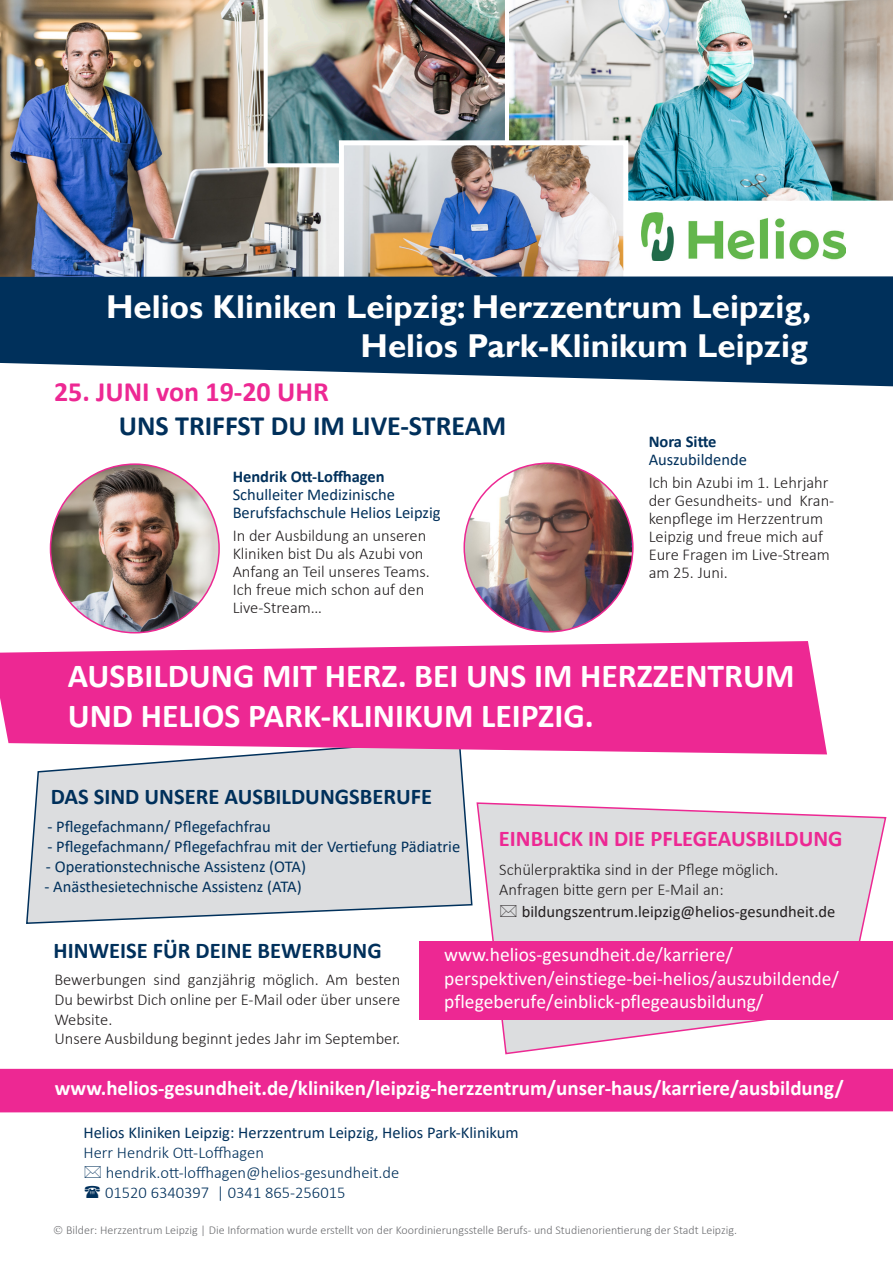
<style>
.page{position:relative;width:893px;height:1263px;background:#fff}
.page>*{position:absolute;margin:0;border:0;box-sizing:border-box;transform-origin:0 0}
.t1{font:700 33.75px/40.5px "Calibri";color:#fff}
.t2{font:700 33px/39.6px "Gill Sans";color:#fff;text-align:right}
.t3{font:700 28.05px "Calibri";color:#00305b}
.t4{font:700 28.05px "Calibri";color:#ed2893}
.t5{font:700 22.5px "Calibri";color:#00305b}
.t6{font:700 22.5px "Calibri";color:#ed2893}
.t7{font:700 21px "Calibri";color:#fff}
.t8{font:19.5px/23.4px "Calibri";color:#fff}
.t9{font:300 16.5px/18px "Calibri";color:#231f20}
.t10{font:16.5px/18px "Calibri";color:#00305b}
.t11{font:300 16.5px/19.8px "Calibri";color:#00305b}
.t12{font:16.5px "Calibri";color:#231f20}
.t13{font:700 16.5px "Calibri";color:#00305b}
.t14{font:300 12px "Calibri";color:#6c6d70}
</style>
<div class="page">
<svg style="left:26px;top:754px;width:447px;height:170px;background:#dbdddf"></svg>
<svg style="left:476px;top:802px;width:411px;height:253px"></svg>
<img style="left:0;top:0;width:339px;height:276px">
<img style="left:509px;top:0;width:384px;height:201px">
<svg style="left:0;top:641px;width:827px;height:113px;background:#ee3f9e"></svg>
<img style="left:464px;top:463px;width:169px;height:169px;border-radius:84px">
<img style="left:50px;top:464px;width:169px;height:169px;border-radius:84px">
<div style="left:0;top:1069px;width:893px;height:43px;background:#ed2893"></div>
<div style="left:420px;top:941px;width:473px;height:78px;background:#ed2893"></div>
<img style="left:642px;top:213px;width:203px;height:48px">
<img style="left:264px;top:0;width:241px;height:167px">
<img style="left:345px;top:146px;width:277px;height:130px">
<div style="left:339px;top:140px;width:289px;height:164px;border:5px solid #fff"></div>
<svg style="left:0;top:276px;width:893px;height:110px;background:#1b466c"></svg>
<svg style="left:501px;top:905px;width:16px;height:12px"></svg>
<h2 class="t2" style="left:106px;top:288px;width:707px">Helios Kliniken Leipzig: Herzzentrum Leipzig,<br>Helios Park-Klinikum Leipzig</h2>
<h3 class="t4" style="left:54px;top:372px;width:276px">25. JUNI von 19-20 UHR</h3>
<h3 class="t3" style="left:119px;top:406px;width:389px">UNS TRIFFST DU IM LIVE-STREAM</h3>
<p class="t13" style="left:233px;top:465px;width:154px">Hendrik Ott-Loffhagen</p>
<p class="t10" style="left:233px;top:487px;width:209px">Schulleiter Medizinische<br>Berufsfachschule Helios Leipzig</p>
<p class="t9" style="left:233px;top:528px;width:199px">In der Ausbildung an unseren<br>Kliniken bist Du als Azubi von<br>Anfang an Teil unseres Teams.<br>Ich freue mich schon auf den<br>Live-Stream…</p>
<p class="t13" style="left:649px;top:430px;width:69px">Nora Sitte</p>
<p class="t10" style="left:649px;top:452px;width:100px">Auszubildende</p>
<p class="t9" style="left:649px;top:475px;width:187px">Ich bin Azubi im 1. Lehrjahr der Gesundheits- und Kran&shy;kenpflege im Herzzentrum<br>Leipzig und freue mich auf<br>Eure Fragen im Live-Stream am 25. Juni.</p>
<h1 class="t1" style="left:68px;top:657px;width:728px">AUSBILDUNG MIT HERZ. BEI UNS IM HERZZENTRUM<br>UND HELIOS PARK-KLINIKUM LEIPZIG.</h1>
<h3 class="t5" style="left:51px;top:781px;width:383px">DAS SIND UNSERE AUSBILDUNGSBERUFE</h3>
<p class="t10" style="left:47px;top:818px;width:225px">- Pflegefachmann/ Pflegefachfrau</p>
<p class="t10" style="left:47px;top:838px;width:414px">- Pflegefachmann/ Pflegefachfrau mit der Vertiefung Pädiatrie</p>
<p class="t10" style="left:46px;top:858px;width:262px">- Operationstechnische Assistenz (OTA)</p>
<p class="t10" style="left:44px;top:878px;width:259px">- Anästhesietechnische Assistenz (ATA)</p>
<h3 class="t6" style="left:499px;top:823px;width:345px">EINBLICK IN DIE PFLEGEAUSBILDUNG</h3>
<p class="t9" style="left:499px;top:861px;width:281px;line-height:19.8px">Schülerpraktika sind in der Pflege möglich.<br>Anfragen bitte gern per E-Mail an:</p>
<p class="t12" style="left:522px;top:900px;width:315px">bildungszentrum.leipzig@helios-gesundheit.de</p>
<h3 class="t5" style="left:54px;top:934px;width:330px">HINWEISE FÜR DEINE BEWERBUNG</h3>
<p class="t9" style="left:54px;top:971px;width:347px;line-height:19.8px">Bewerbungen sind ganzjährig möglich. Am besten Du bewirbst Dich online per E-Mail oder über unsere Website.<br>Unsere Ausbildung beginnt jedes Jahr im September.</p>
<p class="t8" style="left:444px;top:944px;width:396px">www.helios-gesundheit.de/karriere/ perspektiven/einstiege-bei-helios/auszubildende/ pflegeberufe/einblick-pflegeausbildung/</p>
<p class="t7" style="left:55px;top:1073px;width:790px">www.helios-gesundheit.de/kliniken/leipzig-herzzentrum/unser-haus/karriere/ausbildung/</p>
<p class="t10" style="left:83px;top:1124px;width:437px">Helios Kliniken Leipzig: Herzzentrum Leipzig, Helios Park-Klinikum</p>
<p class="t11" style="left:105px;top:1144px;width:296px;text-indent:-22px">Herr Hendrik Ott-Loffhagen hendrik.ott-loffhagen@helios-gesundheit.de<br>01520 6340397 | 0341 865-256015</p>
<p class="t14" style="left:66px;top:1222px;width:672px">Bilder: Herzzentrum Leipzig | Die Information wurde erstellt von der Koordinierungsstelle Berufs- und Studienorientierung der Stadt Leipzig.</p>
</div>
